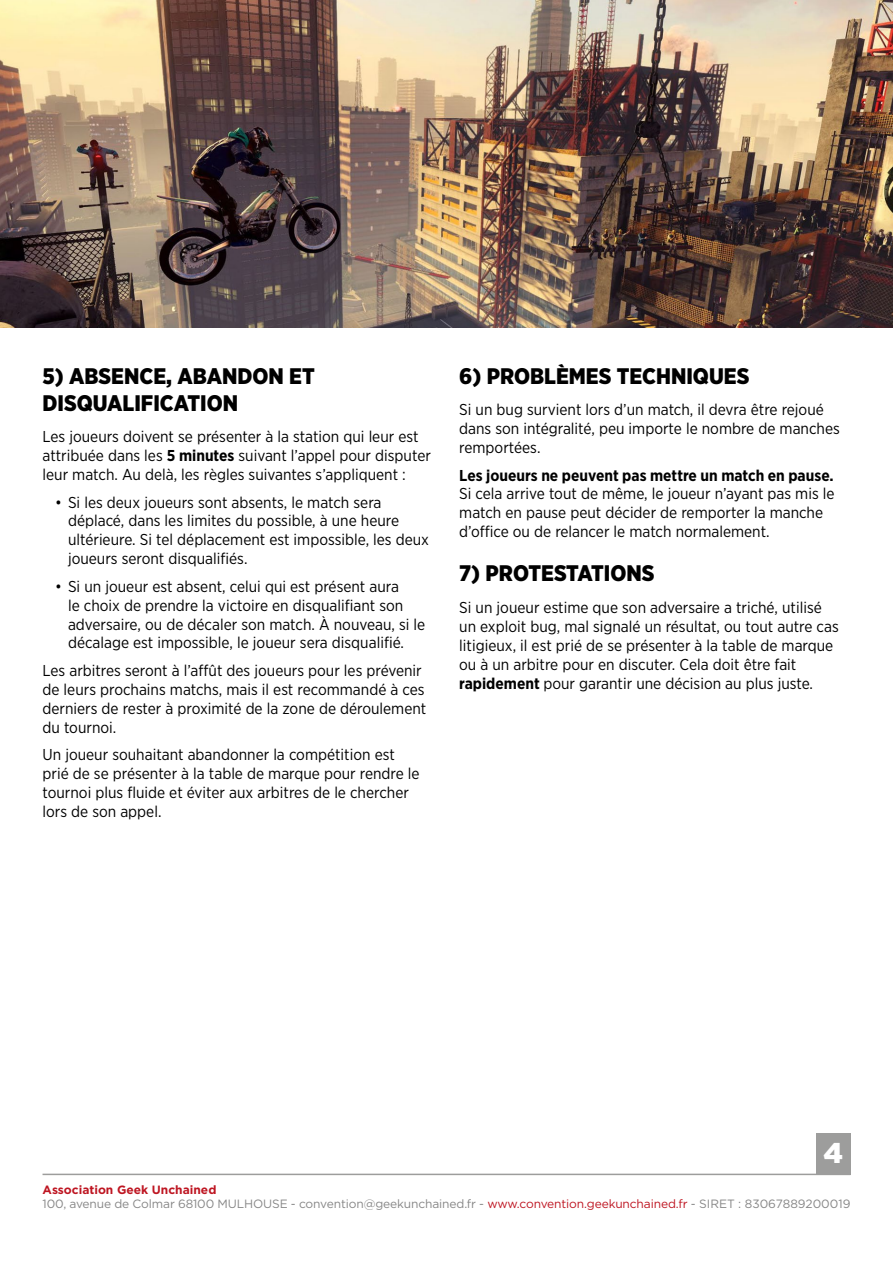
<style>
.page{position:relative;width:893px;height:1263px;background:#fff}
.page>*{position:absolute;margin:0;border:0;box-sizing:border-box;transform-origin:0 0}
.t1{font:900 28.5px "Gotham";color:#fff}
.t2{font:900 22.5px/27px "Gotham Narrow";color:#000}
.t3{font:15.75px/18.9px "Gotham Narrow";color:#000}
.t4{font:700 15.75px "Gotham Narrow";color:#000}
.t5{font:12px/14.4px "Gotham";letter-spacing:-.01em;color:#878787}
.s1{font-weight:700}
.s2{font-weight:700;color:#be1622}
.s3{color:#be1622}
</style>
<div class="page">
<img style="left:0;top:0;width:893px;height:327px">
<div style="left:816px;top:1134px;width:34px;height:41px;background:#9d9d9c"></div>
<hr style="left:43px;top:1174px;width:807px;height:1px;background:#9d9d9c">
<h2 class="t2" style="left:43px;top:362px;width:274px">5) ABSENCE, ABANDON ET<br>DISQUALIFICATION</h2>
<p class="t3" style="left:43px;top:427px;width:390px">Les joueurs doivent se présenter à la station qui leur est attribuée dans les <span class="s1">5 minutes</span> suivant l’appel pour disputer leur match. Au delà, les règles suivantes s’appliquent :</p>
<p class="t3" style="left:68px;top:492px;width:363px;text-indent:-13px">• Si les deux joueurs sont absents, le match sera déplacé, dans les limites du possible, à une heure ultérieure. Si tel déplacement est impossible, les deux joueurs seront disqualifiés.</p>
<p class="t3" style="left:68px;top:576px;width:359px;text-indent:-13px">• Si un joueur est absent, celui qui est présent aura<br>le choix de prendre la victoire en disqualifiant son adversaire, ou de décaler son match. À nouveau, si le décalage est impossible, le joueur sera disqualifié.</p>
<p class="t3" style="left:43px;top:660px;width:385px">Les arbitres seront à l’affût des joueurs pour les prévenir de leurs prochains matchs, mais il est recommandé à ces derniers de rester à proximité de la zone de déroulement du tournoi.</p>
<p class="t3" style="left:43px;top:745px;width:379px">Un joueur souhaitant abandonner la compétition est prié de se présenter à la table de marque pour rendre le tournoi plus fluide et éviter aux arbitres de le chercher lors de son appel.</p>
<h2 class="t2" style="left:459px;top:362px;width:292px">6) PROBLÈMES TECHNIQUES</h2>
<p class="t3" style="left:459px;top:400px;width:382px">Si un bug survient lors d’un match, il devra être rejoué dans son intégralité, peu importe le nombre de manches remportées.</p>
<p class="t4" style="left:459px;top:465px;width:376px">Les joueurs ne peuvent pas mettre un match en pause.</p>
<p class="t3" style="left:459px;top:484px;width:377px">Si cela arrive tout de même, le joueur n’ayant pas mis le match en pause peut décider de remporter la manche d’office ou de relancer le match normalement.</p>
<h2 class="t2" style="left:459px;top:560px;width:197px">7) PROTESTATIONS</h2>
<p class="t3" style="left:459px;top:598px;width:381px">Si un joueur estime que son adversaire a triché, utilisé un exploit bug, mal signalé un résultat, ou tout autre cas litigieux, il est prié de se présenter à la table de marque ou à un arbitre pour en discuter. Cela doit être fait <span class="s1">rapidement</span> pour garantir une décision au plus juste.</p>
<h1 class="t1" style="left:824px;top:1133px;width:21px">4</h1>
<p class="t5" style="left:43px;top:1182px;width:809px"><span class="s2">Association Geek Unchained<br></span>100, avenue de Colmar 68100 MULHOUSE - convention@geekunchained.fr - <span class="s3">www.convention.geekunchained.fr</span> - SIRET : 83067889200019</p>
</div>
